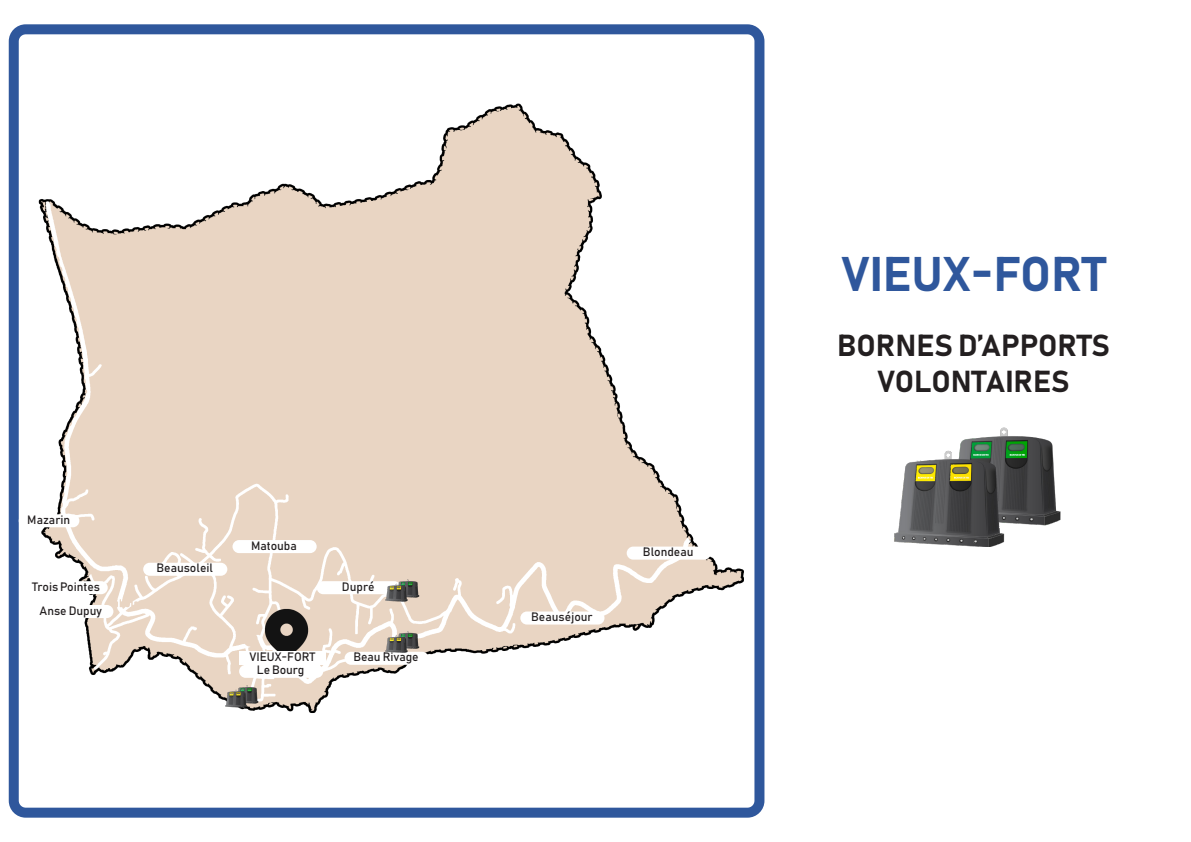
<style>
.page{position:relative;width:1191px;height:842px;background:#fff}
.page>*{position:absolute;margin:0;border:0;box-sizing:border-box;transform-origin:0 0}
.t1{font:48px "Bahnschrift";color:#2f579c}
.t2{font:30px "Bahnschrift";color:#231f20}
.t3{font:12px "Bahnschrift";color:#231f20}
</style>
<div class="page">
<img style="left:8px;top:35px;width:757px;height:772px">
<div style="left:9px;top:24px;width:755px;height:794px;border:10px solid #2f579c;border-radius:12px"></div>
<div style="left:29px;top:605px;width:84px;height:13px;background:#fff;border-radius:7px"></div>
<div style="left:24px;top:581px;width:84px;height:13px;background:#fff;border-radius:7px"></div>
<div style="left:19px;top:514px;width:60px;height:13px;background:#fff;border-radius:7px"></div>
<div style="left:344px;top:652px;width:85px;height:13px;background:#fff;border-radius:7px"></div>
<div style="left:520px;top:611px;width:84px;height:13px;background:#fff;border-radius:7px"></div>
<div style="left:626px;top:547px;width:85px;height:13px;background:#fff;border-radius:7px"></div>
<div style="left:317px;top:581px;width:84px;height:13px;background:#fff;border-radius:7px"></div>
<div style="left:143px;top:563px;width:84px;height:13px;background:#fff;border-radius:7px"></div>
<div style="left:232px;top:540px;width:85px;height:13px;background:#fff;border-radius:7px"></div>
<div style="left:239px;top:665px;width:84px;height:13px;background:#fff;border-radius:7px"></div>
<div style="left:239px;top:652px;width:86px;height:13px;background:#fff"></div>
<img style="left:381px;top:628px;width:41px;height:25px">
<img style="left:220px;top:682px;width:41px;height:27px">
<img style="left:381px;top:577px;width:41px;height:26px">
<img style="left:894px;top:427px;width:167px;height:120px">
<p class="t3" style="left:27px;top:512px;width:44px">Mazarin</p>
<p class="t3" style="left:32px;top:579px;width:69px">Trois Pointes</p>
<p class="t3" style="left:40px;top:603px;width:64px">Anse Dupuy</p>
<p class="t3" style="left:156px;top:560px;width:58px">Beausoleil</p>
<p class="t3" style="left:251px;top:538px;width:47px">Matouba</p>
<p class="t3" style="left:249px;top:649px;width:67px">VIEUX-FORT</p>
<p class="t3" style="left:257px;top:662px;width:49px">Le Bourg</p>
<p class="t3" style="left:342px;top:579px;width:34px">Dupré</p>
<p class="t3" style="left:353px;top:649px;width:67px">Beau Rivage</p>
<p class="t3" style="left:531px;top:609px;width:63px">Beauséjour</p>
<p class="t3" style="left:643px;top:544px;width:52px">Blondeau</p>
<p class="t1" style="left:841px;top:244px;width:265px">VIEUX-FORT</p>
<p class="t2" style="left:837px;top:326px;width:274px">BORNES D’APPORTS</p>
<p class="t2" style="left:877px;top:362px;width:194px">VOLONTAIRES</p>
</div>
